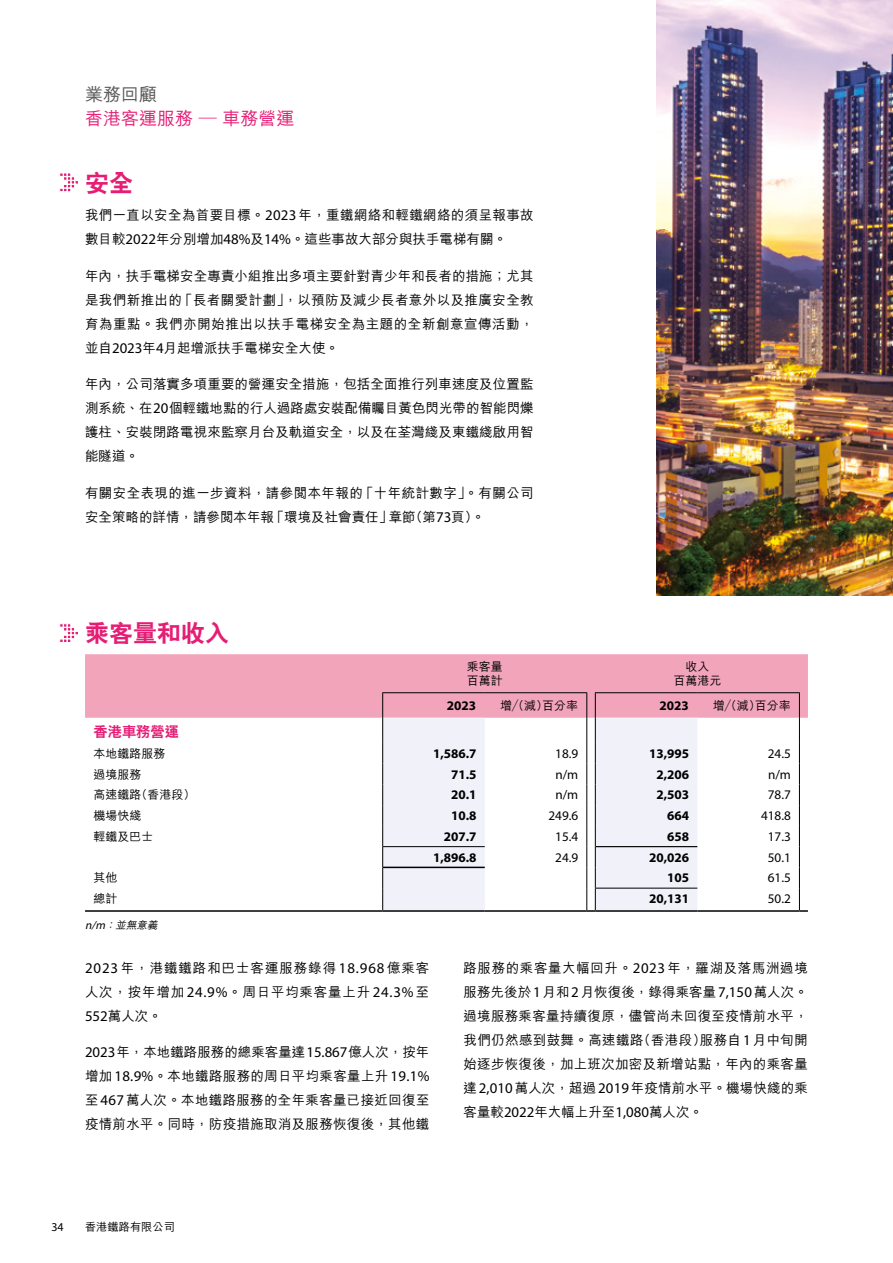
<style>
.page{position:relative;width:893px;height:1263px;background:#fff}
.page>*{position:absolute;margin:0;border:0;box-sizing:border-box;transform-origin:0 0}
.t1{font:800 24px "C Hei 2 HK";color:#e61d75}
.t2{font:500 18px "M Hei HK";color:#e61d75}
.t3{font:500 18px "M Hei HK";color:#595757}
.t4{font:800 14.25px "C Hei 2 HK";color:#e61d75}
.t5{font:500 13.5px/24px "M Hei HK";letter-spacing:.02em;color:#000;text-align:justify}
.t6{font:700 13.2px "Myriad Pro";color:#000}
.t7{font:13.2px "Myriad Pro";color:#000}
.t8{font:500 12px/13.5px "M Hei HK";color:#000}
.t9{font:12px "Myriad Pro";color:#000}
.t10{font:500 11.25px "M Hei HK";color:#000}
.t11{font:italic 500 10.5px "M Hei HK";color:#000}
.s1{font-family:"Myriad Pro";font-weight:400;font-size:14.85px}
.s2{font-family:"Myriad Pro";font-weight:400;font-size:11.55px}
</style>
<div class="page">
<img style="left:657px;top:0;width:236px;height:595px">
<div style="left:85px;top:654px;width:723px;height:64px;background:#f2a4ba"></div>
<svg style="left:383px;top:718px;width:314px;height:192px;fill:#f0f1f9"></svg>
<hr style="left:382px;top:692px;width:103px;height:1px;background:#000">
<hr style="left:485px;top:692px;width:102px;height:1px;background:#000">
<hr style="left:595px;top:692px;width:102px;height:1px;background:#000">
<hr style="left:697px;top:692px;width:103px;height:1px;background:#000">
<hr style="left:596px;top:846px;width:101px;height:1px;background:#000">
<hr style="left:383px;top:867px;width:102px;height:1px;background:#000">
<hr style="left:85px;top:910px;width:298px;height:2px;background:#000">
<svg style="left:382px;top:693px;width:1px;height:217px"></svg>
<hr style="left:383px;top:910px;width:102px;height:2px;background:#000">
<hr style="left:485px;top:910px;width:102px;height:2px;background:#000">
<svg style="left:586px;top:693px;width:10px;height:219px"></svg>
<hr style="left:595px;top:888px;width:102px;height:1px;background:#000">
<hr style="left:595px;top:910px;width:102px;height:2px;background:#000">
<hr style="left:697px;top:910px;width:102px;height:2px;background:#000">
<svg style="left:799px;top:693px;width:9px;height:219px"></svg>
<hr style="left:382px;top:846px;width:103px;height:1px;background:#000">
<svg style="left:60px;top:173px;width:18px;height:19px"></svg>
<svg style="left:60px;top:623px;width:18px;height:19px"></svg>
<h2 class="t3" style="left:85px;top:81px;width:73px">業務回顧</h2>
<h2 class="t2" style="left:85px;top:105px;width:211px">香港客運服務 — 車務營運</h2>
<h1 class="t1" style="left:85px;top:167px;width:49px">安全</h1>
<p class="t5" style="left:85px;top:202px;width:450px">我們一直以安全為首要目標。<span class="s1">2023</span>年，重鐵網絡和輕鐵網絡的須呈報事故數目較<span class="s1">2022</span>年分別增加<span class="s1">48%</span>及<span class="s1">14%</span>。這些事故大部分與扶手電梯有關。</p>
<p class="t5" style="left:85px;top:263px;width:450px">年內，扶手電梯安全專責小組推出多項主要針對青少年和長者的措施；尤其是我們新推出的「長者關愛計劃」，以預防及減少長者意外以及推廣安全教育為重點。我們亦開始推出以扶手電梯安全為主題的全新創意宣傳活動，並自<span class="s1">2023</span>年<span class="s1">4</span>月起增派扶手電梯安全大使。</p>
<p class="t5" style="left:85px;top:371px;width:450px">年內，公司落實多項重要的營運安全措施，包括全面推行列車速度及位置監測系統、在<span class="s1">20</span>個輕鐵地點的行人過路處安裝配備矚目黃色閃光帶的智能閃爍護柱、安裝閉路電視來監察月台及軌道安全，以及在荃灣綫及東鐵綫啟用智能隧道。</p>
<p class="t5" style="left:85px;top:480px;width:450px">有關安全表現的進一步資料，請參閱本年報的「十年統計數字」。有關公司安全策略的詳情，請參閱本年報「環境及社會責任」章節（第<span class="s1">73</span>頁）。</p>
<h1 class="t1" style="left:85px;top:617px;width:145px">乘客量和收入</h1>
<p class="t8" style="left:467px;top:659px;width:37px">乘客量百萬計</p>
<p class="t8" style="left:673px;top:659px;width:49px;text-align:center">收入<br>百萬港元</p>
<p class="t6" style="left:447px;top:697px;width:31px">2023</p>
<p class="t8" style="left:500px;top:698px;width:79px">增／（減）百分率</p>
<p class="t6" style="left:660px;top:697px;width:31px">2023</p>
<p class="t8" style="left:713px;top:698px;width:80px">增／（減）百分率</p>
<p class="t4" style="left:94px;top:722px;width:87px">香港車務營運</p>
<p class="t8" style="left:94px;top:746px;width:73px">本地鐵路服務</p>
<p class="t6" style="left:433px;top:745px;width:45px">1,586.7</p>
<p class="t7" style="left:555px;top:745px;width:25px">18.9</p>
<p class="t6" style="left:649px;top:745px;width:42px">13,995</p>
<p class="t7" style="left:768px;top:745px;width:25px">24.5</p>
<p class="t8" style="left:94px;top:766px;width:49px">過境服務</p>
<p class="t6" style="left:451px;top:765px;width:27px">71.5</p>
<p class="t7" style="left:555px;top:766px;width:24px">n/m</p>
<p class="t6" style="left:656px;top:765px;width:34px">2,206</p>
<p class="t7" style="left:768px;top:766px;width:24px">n/m</p>
<p class="t8" style="left:94px;top:787px;width:103px">高速鐵路（香港段）</p>
<p class="t6" style="left:451px;top:786px;width:27px">20.1</p>
<p class="t7" style="left:555px;top:787px;width:24px">n/m</p>
<p class="t6" style="left:656px;top:786px;width:34px">2,503</p>
<p class="t7" style="left:768px;top:787px;width:25px">78.7</p>
<p class="t8" style="left:94px;top:808px;width:49px">機場快綫</p>
<p class="t6" style="left:451px;top:807px;width:27px">10.8</p>
<p class="t7" style="left:548px;top:807px;width:31px">249.6</p>
<p class="t6" style="left:667px;top:807px;width:23px">664</p>
<p class="t7" style="left:761px;top:807px;width:31px">418.8</p>
<p class="t8" style="left:94px;top:829px;width:61px">輕鐵及巴士</p>
<p class="t6" style="left:444px;top:828px;width:34px">207.7</p>
<p class="t7" style="left:555px;top:828px;width:25px">15.4</p>
<p class="t6" style="left:667px;top:828px;width:23px">658</p>
<p class="t7" style="left:768px;top:828px;width:25px">17.3</p>
<p class="t6" style="left:433px;top:848px;width:45px">1,896.8</p>
<p class="t7" style="left:555px;top:849px;width:25px">24.9</p>
<p class="t6" style="left:649px;top:848px;width:42px">20,026</p>
<p class="t7" style="left:768px;top:849px;width:25px">50.1</p>
<p class="t8" style="left:94px;top:870px;width:25px">其他</p>
<p class="t6" style="left:667px;top:869px;width:23px">105</p>
<p class="t7" style="left:768px;top:870px;width:25px">61.5</p>
<p class="t8" style="left:94px;top:891px;width:25px">總計</p>
<p class="t6" style="left:649px;top:890px;width:42px">20,131</p>
<p class="t7" style="left:768px;top:890px;width:25px">50.2</p>
<p class="t11" style="left:85px;top:918px;width:77px"><span class="s2">n/m</span>：並無意義</p>
<p class="t5" style="left:85px;top:955px;width:346px"><span class="s1">2023</span> 年，港鐵鐵路和巴士客運服務錄得 <span class="s1">18.968</span> 億乘客人次，按年增加 <span class="s1">24.9%</span>。周日平均乘客量上升 <span class="s1">24.3%</span> 至<span class="s1">552</span>萬人次。</p>
<p class="t5" style="left:85px;top:1039px;width:346px"><span class="s1">2023</span>年，本地鐵路服務的總乘客量達<span class="s1">15.867</span>億人次，按年增加<span class="s1">18.9%</span>。本地鐵路服務的周日平均乘客量上升<span class="s1">19.1%</span>至<span class="s1">467</span>萬人次。本地鐵路服務的全年乘客量已接近回復至疫情前水平。同時，防疫措施取消及服務恢復後，其他鐵</p>
<p class="t5" style="left:463px;top:955px;width:346px">路服務的乘客量大幅回升。<span class="s1">2023</span> 年，羅湖及落馬洲過境服務先後於<span class="s1">1</span>月和<span class="s1">2</span>月恢復後，錄得乘客量<span class="s1">7,150</span>萬人次。過境服務乘客量持續復原，儘管尚未回復至疫情前水平，我們仍然感到鼓舞。高速鐵路（香港段）服務自<span class="s1">1</span>月中旬開始逐步恢復後，加上班次加密及新增站點，年內的乘客量達<span class="s1">2,010</span>萬人次，超過<span class="s1">2019</span>年疫情前水平。機場快綫的乘客量較<span class="s1">2022</span>年大幅上升至<span class="s1">1,080</span>萬人次。</p>
<p class="t9" style="left:51px;top:1220px;width:14px">34</p>
<p class="t10" style="left:85px;top:1218px;width:91px">香港鐵路有限公司</p>
</div>
